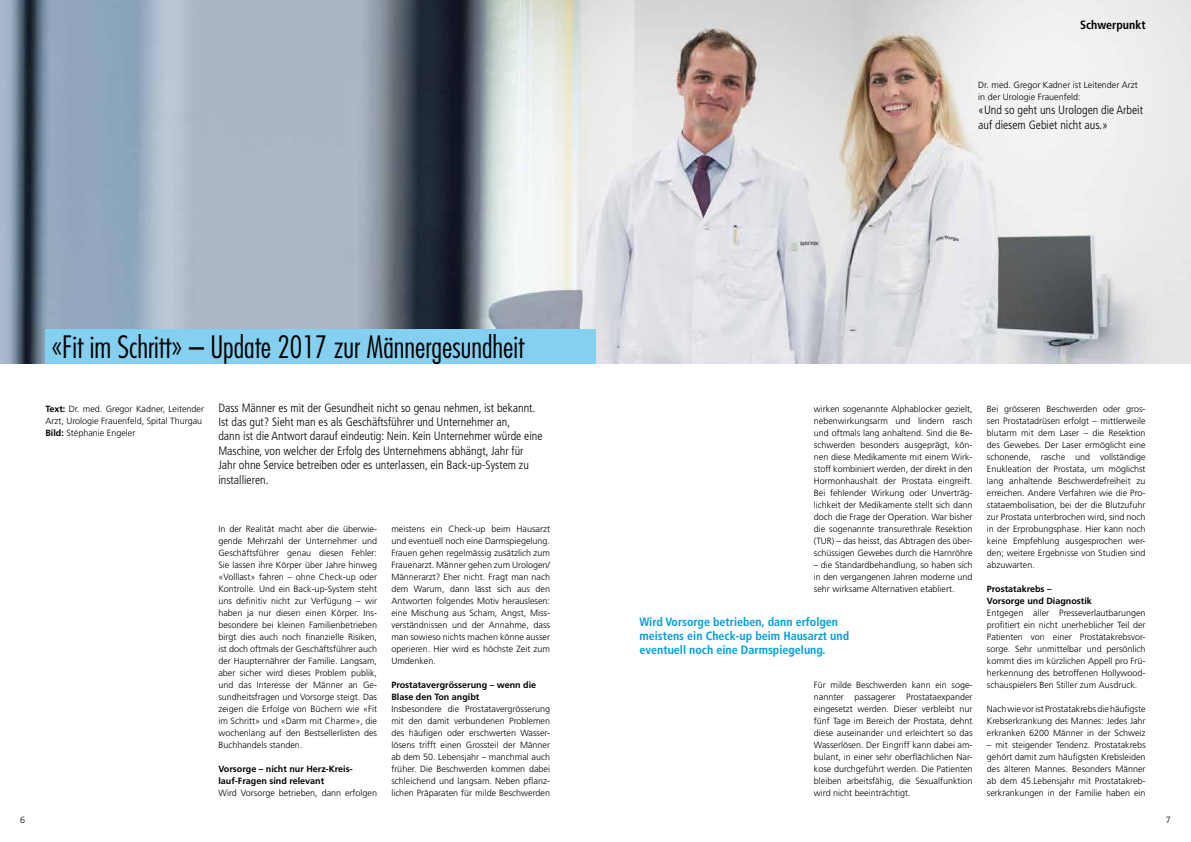
<style>
.page{position:relative;width:1191px;height:842px;background:#fff}
.page>*{position:absolute;margin:0;border:0;box-sizing:border-box;transform-origin:0 0}
.t1{font:300 condensed 30px "Futura";color:#000}
.t2{font:300 condensed 12px/14.4px "Frutiger";color:#000}
.t3{font:700 condensed 12px/14.4px "Frutiger";color:#009ee0}
.t4{font:700 condensed 12px "Frutiger";color:#000}
.t5{font:300 9px/12px "Frutiger";color:#000;text-align:justify}
.t6{font:700 9px/12px "Frutiger";color:#000}
.s1{font-weight:700}
</style>
<div class="page">
<img style="left:0;top:0;width:1191px;height:364px">
<div style="left:45px;top:330px;width:550px;height:34px;background:#84d0f0"></div>
<h2 class="t4" style="left:1080px;top:17px;width:67px">Schwerpunkt</h2>
<h1 class="t1" style="left:51px;top:328px;width:475px">«Fit im Schritt» – Update 2017 zur Männergesundheit</h1>
<p class="t2" style="left:218px;top:400px;width:325px">Dass Männer es mit der Gesundheit nicht so genau nehmen, ist bekannt.<br>Ist das gut? Sieht man es als Geschäftsführer und Unternehmer an,<br>dann ist die Antwort darauf eindeutig: Nein. Kein Unternehmer würde eine Maschine, von welcher der Erfolg des Unternehmens abhängt, Jahr für Jahr ohne Service betreiben oder es unterlassen, ein Back-up-System zu installieren.</p>
<p class="t5" style="left:45px;top:403px;width:160px;text-align:left"><span class="s1">Text:</span> Dr. med. Gregor Kadner, Leitender<br>Arzt, Urologie Frauenfeld, Spital Thurgau<br><span class="s1">Bild:</span> Stéphanie Engeler</p>
<p class="t5" style="left:218px;top:523px;width:160px">In der Realität macht aber die überwie&shy;gende Mehrzahl der Unternehmer und Geschäftsführer genau diesen Fehler:<br>Sie lassen ihre Körper über Jahre hinweg «Volllast» fahren – ohne Check-up oder Kontrolle. Und ein Back-up-System steht uns definitiv nicht zur Verfügung – wir haben ja nur diesen einen Körper. Ins&shy;besondere bei kleinen Familienbetrieben birgt dies auch noch finanzielle Risiken, ist doch oftmals der Geschäftsführer auch der Haupternährer der Familie. Langsam, aber sicher wird dieses Problem publik, und das Interesse der Männer an Ge&shy;sundheitsfragen und Vorsorge steigt. Das zeigen die Erfolge von Büchern wie «Fit im Schritt» und «Darm mit Charme», die wochenlang auf den Bestsellerlisten des Buchhandels standen.</p>
<p class="t6" style="left:218px;top:762px;width:136px">Vorsorge – nicht nur Herz-Kreis&shy;lauf-Fragen sind relevant</p>
<p class="t5" style="left:218px;top:787px;width:160px">Wird Vorsorge betrieben, dann erfolgen</p>
<p class="t5" style="left:391px;top:523px;width:160px">meistens ein Check-up beim Hausarzt und eventuell noch eine Darmspiegelung.<br>Frauen gehen regelmässig zusätzlich zum Frauenarzt. Männer gehen zum Urologen/ Männerarzt? Eher nicht. Fragt man nach dem Warum, dann lässt sich aus den Antworten folgendes Motiv herauslesen: eine Mischung aus Scham, Angst, Miss&shy;verständnissen und der Annahme, dass man sowieso nichts machen könne ausser operieren. Hier wird es höchste Zeit zum Umdenken.</p>
<p class="t6" style="left:391px;top:678px;width:146px">Prostatavergrösserung – wenn die<br>Blase den Ton angibt</p>
<p class="t5" style="left:391px;top:703px;width:160px">Insbesondere die Prostatavergrösserung mit den damit verbundenen Problemen des häufigen oder erschwerten Wasser&shy;lösens trifft einen Grossteil der Männer ab dem 50. Lebensjahr – manchmal auch früher. Die Beschwerden kommen dabei schleichend und langsam. Neben pflanz&shy;lichen Präparaten für milde Beschwerden</p>
<p class="t5" style="left:978px;top:79px;width:161px">Dr. med. Gregor Kadner ist Leitender Arzt in der Urologie Frauenfeld:</p>
<h2 class="t2" style="left:978px;top:103px;width:166px">«Und so geht uns Urologen die Arbeit auf diesem Gebiet nicht aus.»</h2>
<p class="t5" style="left:814px;top:403px;width:160px">wirken sogenannte Alphablocker gezielt, nebenwirkungsarm und lindern rasch und oftmals lang anhaltend. Sind die Be&shy;schwerden besonders ausgeprägt, kön&shy;nen diese Medikamente mit einem Wirk&shy;stoff kombiniert werden, der direkt in den Hormonhaushalt der Prostata eingreift.<br>Bei fehlender Wirkung oder Unverträg&shy;lichkeit der Medikamente stellt sich dann doch die Frage der Operation. War bisher die sogenannte transurethrale Resektion (TUR) – das heisst, das Abtragen des über&shy;schüssigen Gewebes durch die Harnröhre</p>
<p class="t5" style="left:814px;top:559px;width:160px">– die Standardbehandlung, so haben sich in den vergangenen Jahren moderne und sehr wirksame Alternativen etabliert.</p>
<h2 class="t3" style="left:639px;top:614px;width:211px">Wird Vorsorge betrieben, dann erfolgen meistens ein Check-up beim Hausarzt und eventuell noch eine Darmspiegelung.</h2>
<p class="t5" style="left:814px;top:679px;width:160px">Für milde Beschwerden kann ein soge&shy;nannter passagerer Prostataexpander eingesetzt werden. Dieser verbleibt nur fünf Tage im Bereich der Prostata, dehnt diese auseinander und erleichtert so das Wasserlösen. Der Eingriff kann dabei am&shy;bulant, in einer sehr oberflächlichen Nar&shy;kose durchgeführt werden. Die Patienten bleiben arbeitsfähig, die Sexualfunktion wird nicht beeinträchtigt.</p>
<p class="t5" style="left:986px;top:403px;width:160px">Bei grösseren Beschwerden oder gros&shy;sen Prostatadrüsen erfolgt – mittlerweile blutarm mit dem Laser – die Resektion des Gewebes. Der Laser ermöglicht eine schonende, rasche und vollständige Enukleation der Prostata, um möglichst lang anhaltende Beschwerdefreiheit zu erreichen. Andere Verfahren wie die Pro&shy;stataembolisation, bei der die Blutzufuhr zur Prostata unterbrochen wird, sind noch in der Erprobungsphase. Hier kann noch keine Empfehlung ausgesprochen wer&shy;den; weitere Ergebnisse von Studien sind abzuwarten.</p>
<p class="t6" style="left:986px;top:582px;width:107px">Prostatakrebs –<br>Vorsorge und Diagnostik</p>
<p class="t5" style="left:986px;top:606px;width:160px">Entgegen aller Presseverlautbarungen profitiert ein nicht unerheblicher Teil der Patienten von einer Prostatakrebsvor&shy;sorge. Sehr unmittelbar und persönlich kommt dies im kürzlichen Appell pro Frü&shy;herkennung des betroffenen Hollywood&shy;schauspielers Ben Stiller zum Ausdruck.</p>
<p class="t5" style="left:986px;top:702px;width:160px">Nach wie vor ist Prostatakrebs die häufigste Krebserkrankung des Mannes: Jedes Jahr erkranken 6200 Männer in der Schweiz</p>
<p class="t5" style="left:986px;top:738px;width:160px">– mit steigender Tendenz. Prostatakrebs gehört damit zum häufigsten Krebsleiden des älteren Mannes. Besonders Männer ab dem 45.Lebensjahr mit Prostatakreb&shy;serkrankungen in der Familie haben ein</p>
<p class="t5" style="left:20px;top:814px;width:7px">6</p>
<p class="t5" style="left:1165px;top:814px;width:7px">7</p>
</div>
